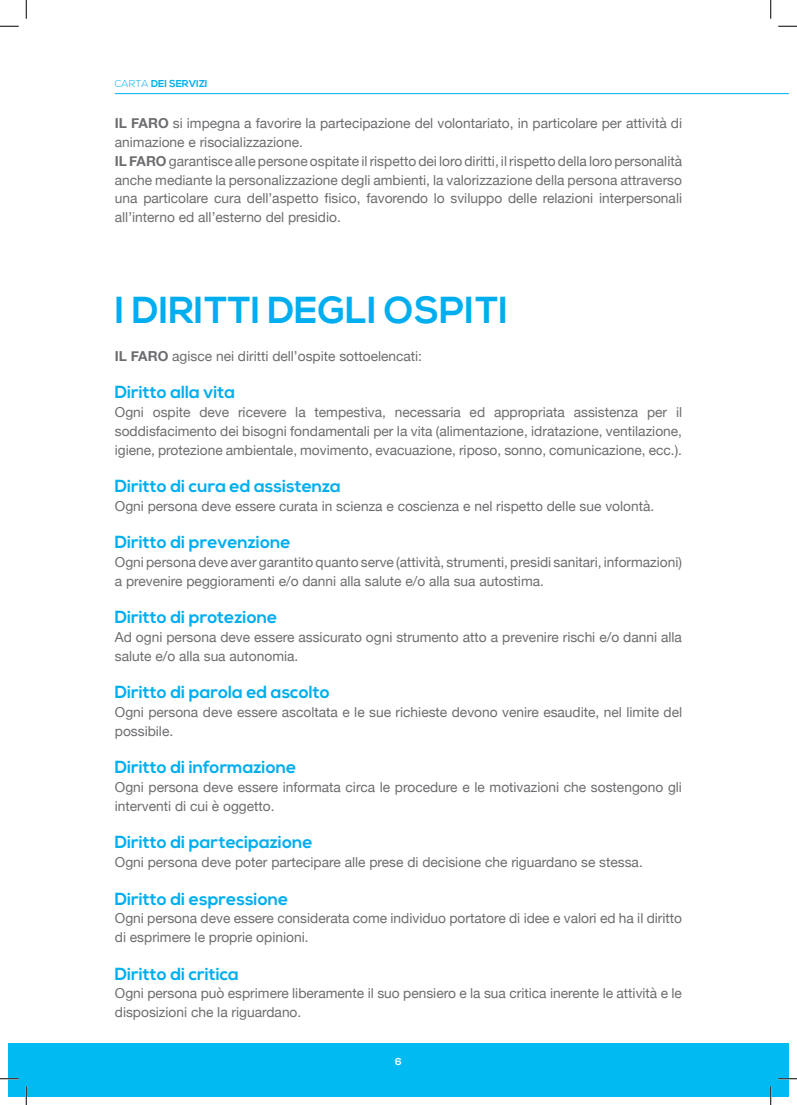
<style>
.page{position:relative;width:797px;height:1105px;background:#fff}
.page>*{position:absolute;margin:0;border:0;box-sizing:border-box;transform-origin:0 0}
.t1{font:700 37.5px "Nexa";color:#00aeef}
.t2{font:700 17.5px "Nexa";color:#00aeef}
.t3{font:13.75px/18.8px "Helvetica Neue";color:#6c6d70}
.t4{font:700 10px "Nexa";color:#00aeef}
.t5{font:700 10px "Nexa";color:#fff}
.s1{font-weight:300}
.s2{font-weight:700}
</style>
<div class="page">
<div style="left:9px;top:1043px;width:779px;height:53px;background:#00baf1"></div>
<hr style="left:115px;top:93px;width:673px;height:1px;background:#00aeef">
<svg style="left:0;top:25px;width:19px;height:2px"></svg>
<svg style="left:778px;top:25px;width:19px;height:2px"></svg>
<svg style="left:0;top:1078px;width:19px;height:1px"></svg>
<svg style="left:778px;top:1078px;width:19px;height:1px"></svg>
<svg style="left:25px;top:0;width:2px;height:19px"></svg>
<svg style="left:25px;top:1086px;width:2px;height:19px"></svg>
<svg style="left:770px;top:0;width:1px;height:19px"></svg>
<svg style="left:770px;top:1086px;width:1px;height:19px"></svg>
<p class="t4" style="left:115px;top:78px;width:94px"><span class="s1">CARTA</span> DEI SERVIZI</p>
<p class="t3" style="left:115px;top:115px;width:568px"><span class="s2">IL FARO</span> si impegna a favorire la partecipazione del volontariato, in particolare per attività di animazione e risocializzazione.<br><span class="s2">IL FARO</span> garantisce alle persone ospitate il rispetto dei loro diritti, il rispetto della loro personalità anche mediante la personalizzazione degli ambienti, la valorizzazione della persona attraverso una particolare cura dell’aspetto fisico, favorendo lo sviluppo delle relazioni interpersonali all’interno ed all’esterno del presidio.</p>
<h1 class="t1" style="left:115px;top:289px;width:394px">I DIRITTI DEGLI OSPITI</h1>
<p class="t3" style="left:115px;top:347px;width:309px"><span class="s2">IL FARO</span> agisce nei diritti dell’ospite sottoelencati:</p>
<p class="t2" style="left:115px;top:382px;width:122px">Diritto alla vita</p>
<p class="t3" style="left:115px;top:404px;width:568px;text-align:justify">Ogni ospite deve ricevere la tempestiva, necessaria ed appropriata assistenza per il soddisfacimento dei bisogni fondamentali per la vita (alimentazione, idratazione, ventilazione, igiene, protezione ambientale, movimento, evacuazione, riposo, sonno, comunicazione, ecc.).</p>
<p class="t2" style="left:115px;top:476px;width:227px">Diritto di cura ed assistenza</p>
<p class="t3" style="left:115px;top:497px;width:541px">Ogni persona deve essere curata in scienza e coscienza e nel rispetto delle sue volontà.</p>
<p class="t2" style="left:115px;top:532px;width:177px">Diritto di prevenzione</p>
<p class="t3" style="left:115px;top:554px;width:568px">Ogni persona deve aver garantito quanto serve (attività, strumenti, presidi sanitari, informazioni) a prevenire peggioramenti e/o danni alla salute e/o alla sua autostima.</p>
<p class="t2" style="left:115px;top:607px;width:164px">Diritto di protezione</p>
<p class="t3" style="left:115px;top:629px;width:568px">Ad ogni persona deve essere assicurato ogni strumento atto a prevenire rischi e/o danni alla salute e/o alla sua autonomia.</p>
<p class="t2" style="left:115px;top:682px;width:216px">Diritto di parola ed ascolto</p>
<p class="t3" style="left:115px;top:704px;width:568px">Ogni persona deve essere ascoltata e le sue richieste devono venire esaudite, nel limite del possibile.</p>
<p class="t2" style="left:115px;top:757px;width:183px">Diritto di informazione</p>
<p class="t3" style="left:115px;top:779px;width:568px">Ogni persona deve essere informata circa le procedure e le motivazioni che sostengono gli interventi di cui è oggetto.</p>
<p class="t2" style="left:115px;top:832px;width:199px">Diritto di partecipazione</p>
<p class="t3" style="left:115px;top:854px;width:529px">Ogni persona deve poter partecipare alle prese di decisione che riguardano se stessa.</p>
<p class="t2" style="left:115px;top:888px;width:175px">Diritto di espressione</p>
<p class="t3" style="left:115px;top:910px;width:569px">Ogni persona deve essere considerata come individuo portatore di idee e valori ed ha il diritto di esprimere le proprie opinioni.</p>
<p class="t2" style="left:115px;top:963px;width:126px">Diritto di critica</p>
<p class="t3" style="left:115px;top:985px;width:568px">Ogni persona può esprimere liberamente il suo pensiero e la sua critica inerente le attività e le disposizioni che la riguardano.</p>
<p class="t5" style="left:395px;top:1055px;width:8px">6</p>
</div>
